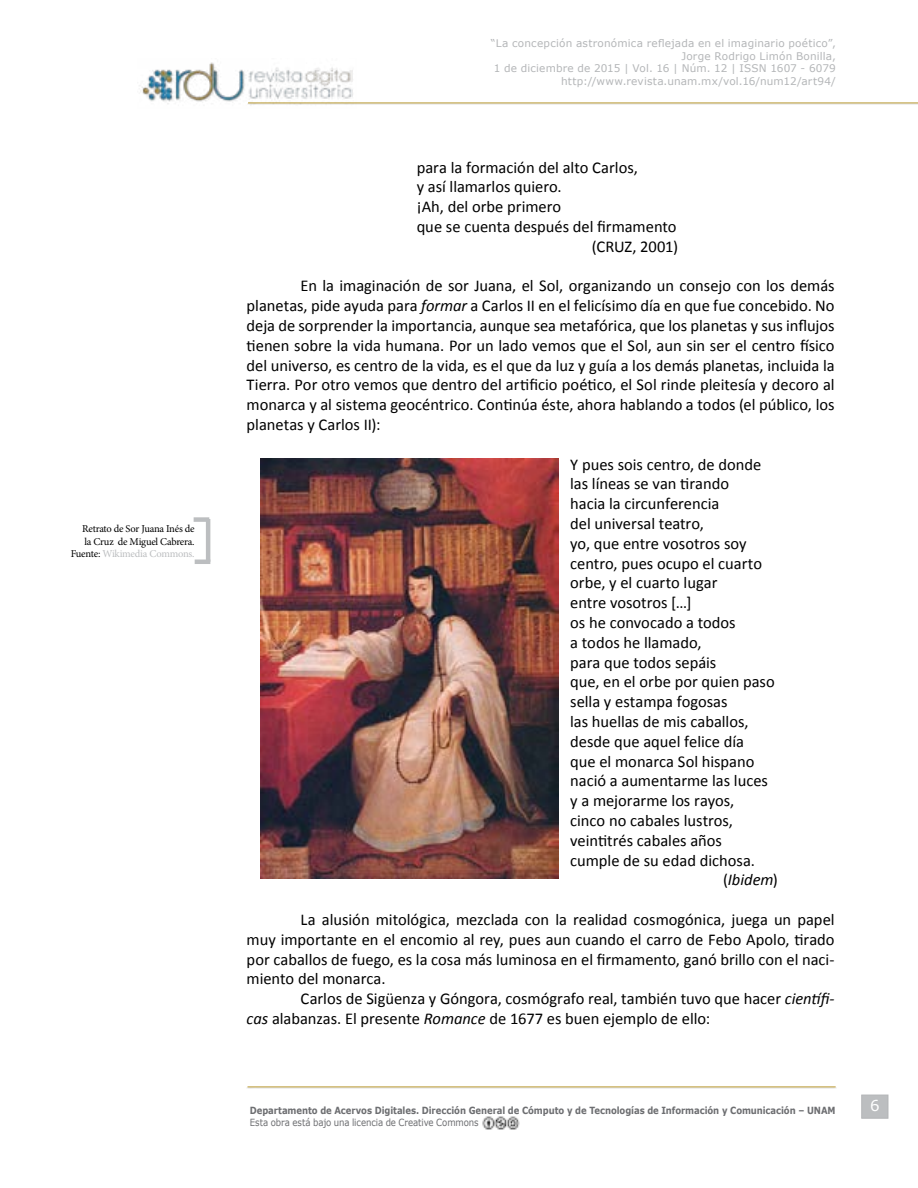
<style>
.page{position:relative;width:918px;height:1188px;background:#fff}
.page>*{position:absolute;margin:0;border:0;box-sizing:border-box;transform-origin:0 0}
.t1{font:16.5px/19.8px "Calibri";color:#000;text-align:justify}
.t2{font:italic 16.5px "Calibri";color:#000}
.t3{font:15px "Verdana";color:#fff}
.t4{font:10.5px/12.6px "Verdana";letter-spacing:.015em;color:#b4b6b8;text-align:right}
.t5{font:10.5px/12.6px "Minion Pro";letter-spacing:-.02em;color:#000;text-align:right}
.t6{font:700 9.9px "Verdana";letter-spacing:-.01em;color:#6d6e71;scale:.86 1}
.t7{font:9.9px "Verdana";letter-spacing:-.01em;color:#6d6e71;scale:.87 1}
.s1{color:#bcbec0}
.s2{font-style:italic}
.s3{font-style:normal}
</style>
<div class="page">
<div style="left:861px;top:1095px;width:27px;height:24px;background:#bcbec0"></div>
<hr style="left:248px;top:103px;width:670px;height:1px;background:#ba9a32">
<hr style="left:246px;top:1087px;width:591px;height:1px;background:#000;opacity:.44">
<hr style="left:248px;top:1087px;width:588px;height:1px;background:#ba9a32">
<img style="left:482px;top:1116px;width:38px;height:14px">
<img style="left:139px;top:62px;width:217px;height:43px">
<hr style="left:206px;top:519px;width:4px;height:43px;background:#bcbec0">
<hr style="left:195px;top:560px;width:15px;height:4px;background:#bcbec0">
<div style="left:194px;top:517px;width:15px;height:5px;background:#bcbec0"></div>
<img style="left:260px;top:458px;width:299px;height:420px">
<p class="t5" style="left:71px;top:522px;width:125px">Retrato de Sor Juana Inés de<br>la Cruz de Miguel Cabrera.<br>Fuente: <span class="s1">Wikimedia Commons.</span></p>
<p class="t4" style="left:491px;top:37px;width:347px">“La concepción astronómica reflejada en el imaginario poético”, Jorge Rodrigo Limón Bonilla,<br>1 de diciembre de 2015 | Vol. 16 | Núm. 12 | ISSN 1607 - 6079 http://www.revista.unam.mx/vol.16/num12/art94/</p>
<p class="t1" style="left:417px;top:157px;width:223px">para la formación del alto Carlos,</p>
<p class="t1" style="left:417px;top:177px;width:147px">y así llamarlos quiero.</p>
<p class="t1" style="left:417px;top:197px;width:146px">¡Ah, del orbe primero</p>
<p class="t1" style="left:417px;top:217px;width:261px">que se cuenta después del firmamento</p>
<p class="t1" style="left:592px;top:237px;width:88px">(CRUZ, 2001)</p>
<p class="t1" style="left:247px;top:276px;width:590px;text-indent:54px">En la imaginación de sor Juana, el Sol, organizando un consejo con los demás planetas, pide ayuda para <span class="s2">formar</span> a Carlos II en el felicísimo día en que fue concebido. No deja de sorprender la importancia, aunque sea metafórica, que los planetas y sus influjos tienen sobre la vida humana. Por un lado vemos que el Sol, aun sin ser el centro físico del universo, es centro de la vida, es el que da luz y guía a los demás planetas, incluida la Tierra. Por otro vemos que dentro del artificio poético, el Sol rinde pleitesía y decoro al monarca y al sistema geocéntrico. Continúa éste, ahora hablando a todos (el público, los planetas y Carlos II):</p>
<p class="t1" style="left:570px;top:454px;width:193px">Y pues sois centro, de donde</p>
<p class="t1" style="left:570px;top:474px;width:160px">las líneas se van tirando</p>
<p class="t1" style="left:570px;top:494px;width:151px">hacia la circunferencia</p>
<p class="t1" style="left:570px;top:514px;width:135px">del universal teatro,</p>
<p class="t1" style="left:570px;top:534px;width:178px">yo, que entre vosotros soy</p>
<p class="t1" style="left:570px;top:553px;width:193px">centro, pues ocupo el cuarto</p>
<p class="t1" style="left:570px;top:573px;width:149px">orbe, y el cuarto lugar</p>
<p class="t1" style="left:570px;top:593px;width:123px">entre vosotros […]</p>
<p class="t1" style="left:570px;top:613px;width:167px">os he convocado a todos</p>
<p class="t1" style="left:570px;top:633px;width:133px">a todos he llamado,</p>
<p class="t1" style="left:570px;top:652px;width:148px">para que todos sepáis</p>
<p class="t1" style="left:570px;top:672px;width:206px">que, en el orbe por quien paso</p>
<p class="t1" style="left:570px;top:692px;width:159px">sella y estampa fogosas</p>
<p class="t1" style="left:570px;top:712px;width:180px">las huellas de mis caballos,</p>
<p class="t1" style="left:570px;top:732px;width:175px">desde que aquel felice día</p>
<p class="t1" style="left:570px;top:751px;width:186px">que el monarca Sol hispano</p>
<p class="t1" style="left:570px;top:771px;width:199px">nació a aumentarme las luces</p>
<p class="t1" style="left:570px;top:791px;width:166px">y a mejorarme los rayos,</p>
<p class="t1" style="left:570px;top:811px;width:164px">cinco no cabales lustros,</p>
<p class="t1" style="left:570px;top:831px;width:153px">veintitrés cabales años</p>
<p class="t1" style="left:570px;top:850px;width:186px">cumple de su edad dichosa.</p>
<p class="t2" style="left:723px;top:869px;width:56px"><span class="s3">(</span>Ibidem<span class="s3">)</span></p>
<p class="t1" style="left:247px;top:910px;width:589px;text-indent:54px">La alusión mitológica, mezclada con la realidad cosmogónica, juega un papel muy importante en el encomio al rey, pues aun cuando el carro de Febo Apolo, tirado por caballos de fuego, es la cosa más luminosa en el firmamento, ganó brillo con el naci&shy;miento del monarca.</p>
<p class="t1" style="left:247px;top:989px;width:589px;text-indent:54px">Carlos de Sigüenza y Góngora, cosmógrafo real, también tuvo que hacer <span class="s2">científi&shy;cas</span> alabanzas. El presente <span class="s2">Romance</span> de 1677 es buen ejemplo de ello:</p>
<p class="t6" style="left:250px;top:1103px;width:683px">Departamento de Acervos Digitales. Dirección General de Cómputo y de Tecnologías de Información y Comunicación – UNAM</p>
<p class="t7" style="left:250px;top:1115px;width:265px">Esta obra está bajo una licencia de Creative Commons</p>
<p class="t3" style="left:870px;top:1096px;width:11px">6</p>
</div>
